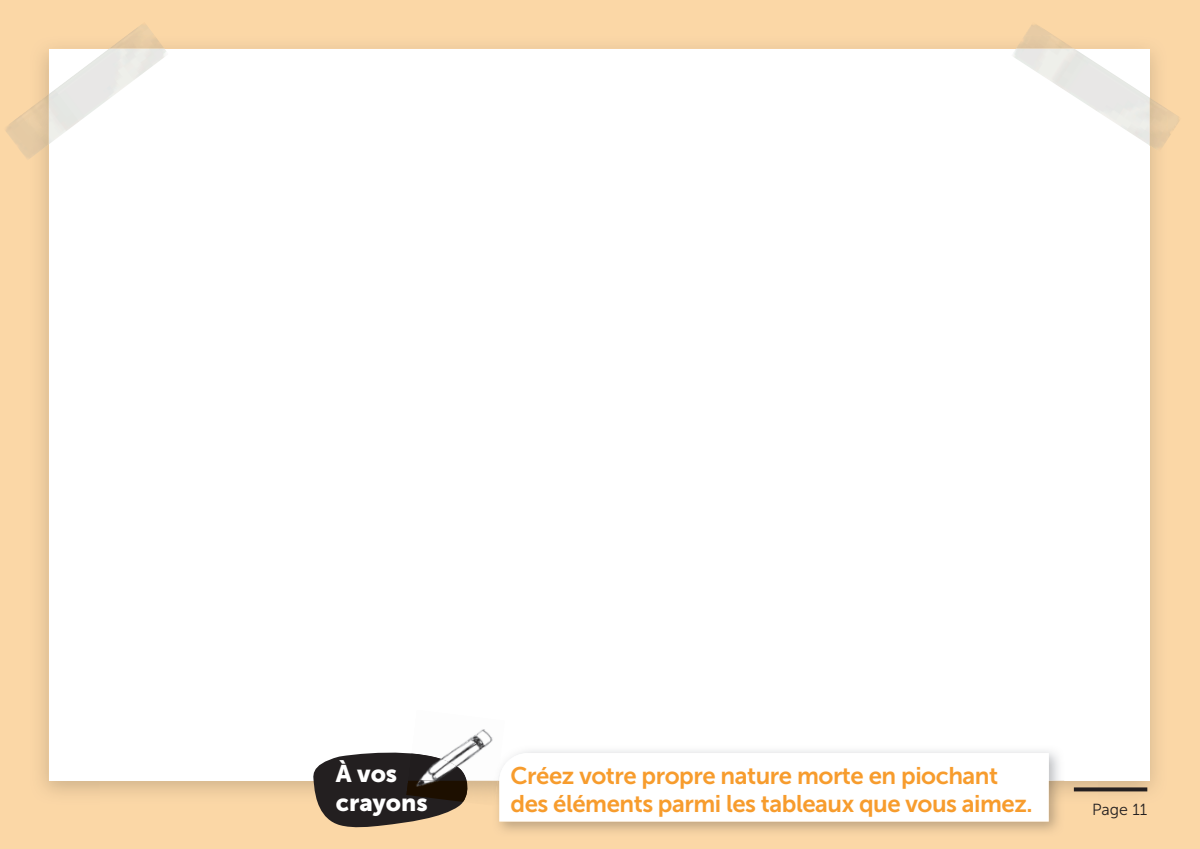
<style>
.page{position:relative;width:1200px;height:849px;background:#fff}
.page>*{position:absolute;margin:0;border:0;box-sizing:border-box;transform-origin:0 0}
.t1{font:24px/28.8px "Museo Sans 700";letter-spacing:-.02em;color:#f79c2d}
.t2{font:24px/28.8px "Museo Sans 900";color:#fff}
.t3{font:16px "Museo Sans 300";color:#231f20}
</style>
<div class="page">
<div style="left:0;top:0;width:1199px;height:848px;background:#fbd7a6"></div>
<div style="left:164px;top:47px;width:992px;height:50px;background:#f0cea0"></div>
<div style="left:41px;top:160px;width:58px;height:634px;background:#eac99c"></div>
<img style="left:1097px;top:152px;width:59px;height:642px">
<img style="left:99px;top:780px;width:209px;height:14px">
<img style="left:1048px;top:780px;width:49px;height:24px">
<img style="left:470px;top:780px;width:17px;height:16px">
<div style="left:49px;top:49px;width:1100px;height:731px;background:#fff"></div>
<img style="left:1025px;top:24px;width:28px;height:11px">
<img style="left:1015px;top:35px;width:58px;height:14px">
<img style="left:1149px;top:97px;width:18px;height:55px">
<img style="left:1013px;top:49px;width:136px;height:96px">
<img style="left:6px;top:24px;width:148px;height:136px">
<img style="left:29px;top:35px;width:135px;height:124px">
<img style="left:49px;top:49px;width:117px;height:95px">
<svg style="left:1073px;top:787px;width:73px;height:4px"></svg>
<img style="left:498px;top:804px;width:561px;height:28px">
<svg style="left:308px;top:752px;width:162px;height:76px"></svg>
<img style="left:411px;top:729px;width:82px;height:51px">
<div style="left:487px;top:752px;width:561px;height:69px;background:#fff"></div>
<img style="left:492px;top:745px;width:9px;height:35px">
<img style="left:406px;top:780px;width:62px;height:21px">
<img style="left:408px;top:753px;width:58px;height:27px">
<p class="t2" style="left:336px;top:758px;width:93px">À vos crayons</p>
<p class="t1" style="left:510px;top:760px;width:523px">Créez votre propre nature morte en piochant des éléments parmi les tableaux que vous aimez.</p>
<p class="t3" style="left:1091px;top:800px;width:57px">Page 11</p>
</div>
